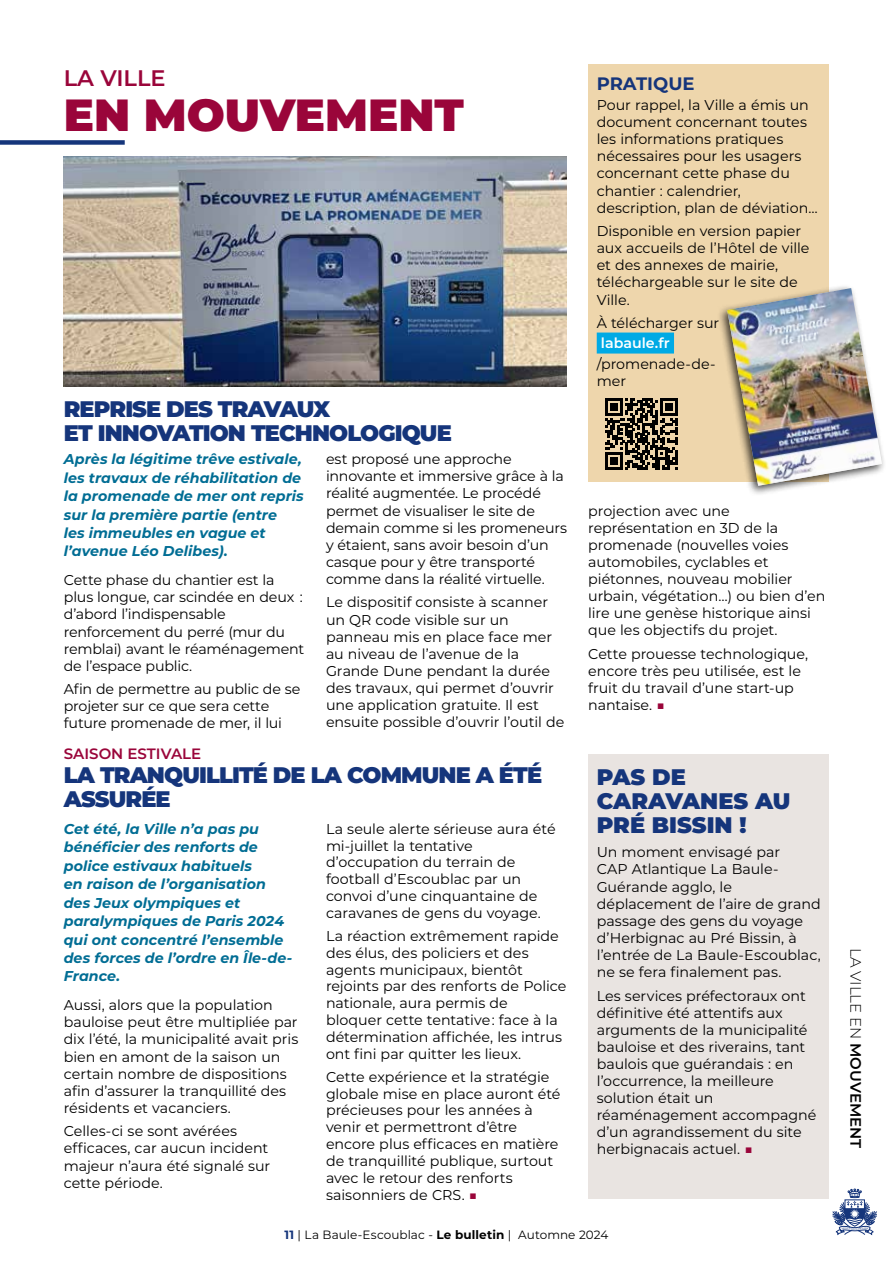
<style>
.page{position:relative;width:893px;height:1263px;background:#fff}
.page>*{position:absolute;margin:0;border:0;box-sizing:border-box;transform-origin:0 0}
.t1{font:900 45px "Montserrat";color:#9a053a}
.t2{font:900 22.5px/24px "Montserrat";letter-spacing:-.04em;color:#15357b}
.t3{font:900 22.5px/24px "Montserrat";color:#15357b}
.t4{font:600 22.5px "Montserrat";color:#9a053a}
.t5{font:700 18px "Montserrat";color:#15357b}
.t6{font:300 15px "Montserrat";color:#000}
.t7{font:600 15px "Montserrat";color:#9a053a}
.t8{font:14.25px/17.1px "Montserrat";letter-spacing:-.005em;color:#000}
.t9{font:italic 700 14.25px/18.5px "Montserrat";letter-spacing:.005em;color:#006d94}
.t10{font:600 14.25px "Montserrat";color:#fff}
.t11{font:12px "Montserrat";letter-spacing:.005em;color:#000}
.s1{color:#9a053a}
.s2{font-weight:700;color:#15357b}
.s3{font-weight:700}
.s4{font-weight:600}
</style>
<div class="page">
<svg style="left:832px;top:1188px;width:45px;height:47px"></svg>
<div style="left:0;top:140px;width:125px;height:5px;background:#15357b"></div>
<div style="left:588px;top:754px;width:241px;height:445px;background:#e9e4e1"></div>
<img style="left:64px;top:157px;width:503px;height:230px">
<div style="left:588px;top:64px;width:241px;height:417px;background:#eed6ac"></div>
<div style="left:597px;top:333px;width:77px;height:21px;background:#00aae5"></div>
<div style="left:716px;top:283px;width:170px;height:213px;background:#000;opacity:.75"></div>
<img style="left:727px;top:288px;width:155px;height:198px">
<svg style="left:605px;top:398px;width:72px;height:72px"></svg>
<h2 class="t4" style="left:64px;top:62px;width:103px">LA VILLE</h2>
<h1 class="t1" style="left:64px;top:81px;width:402px">EN MOUVEMENT</h1>
<h2 class="t2" style="left:64px;top:396px;width:390px">REPRISE DES TRAVAUX<br>ET INNOVATION TECHNOLOGIQUE</h2>
<p class="t9" style="left:64px;top:449px;width:241px">Après la légitime trêve estivale, les travaux de réhabilitation de la promenade de mer ont repris sur la première partie (entre<br>les immeubles en vague et l’avenue Léo Delibes).</p>
<p class="t8" style="left:64px;top:571px;width:242px">Cette phase du chantier est la plus longue, car scindée en deux : d’abord l’indispensable renforcement du perré (mur du remblai) avant le réaménagement de l’espace public.</p>
<p class="t8" style="left:64px;top:680px;width:238px">Afin de permettre au public de se projeter sur ce que sera cette future promenade de mer, il lui</p>
<p class="t8" style="left:326px;top:450px;width:242px">est proposé une approche innovante et immersive grâce à la réalité augmentée. Le procédé permet de visualiser le site de demain comme si les promeneurs y étaient, sans avoir besoin d’un casque pour y être transporté comme dans la réalité virtuelle.</p>
<p class="t8" style="left:326px;top:593px;width:240px">Le dispositif consiste à scanner un QR code visible sur un panneau mis en place face mer au niveau de l’avenue de la<br>Grande Dune pendant la durée des travaux, qui permet d’ouvrir une application gratuite. Il est ensuite possible d’ouvrir l’outil de</p>
<p class="t7" style="left:64px;top:743px;width:139px">SAISON ESTIVALE</p>
<h2 class="t2" style="left:64px;top:762px;width:480px">LA TRANQUILLITÉ DE LA COMMUNE A ÉTÉ<br>ASSURÉE</h2>
<p class="t9" style="left:64px;top:819px;width:230px">Cet été, la Ville n’a pas pu bénéficier des renforts de police estivaux habituels<br>en raison de l’organisation des Jeux olympiques et paralympiques de Paris 2024 qui ont concentré l’ensemble des forces de l’ordre en Île-de-<br>France.</p>
<p class="t8" style="left:64px;top:996px;width:236px">Aussi, alors que la population bauloise peut être multipliée par dix l’été, la municipalité avait pris bien en amont de la saison un certain nombre de dispositions afin d’assurer la tranquillité des résidents et vacanciers.</p>
<p class="t8" style="left:64px;top:1122px;width:208px">Celles-ci se sont avérées efficaces, car aucun incident majeur n’aura été signalé sur cette période.</p>
<p class="t8" style="left:326px;top:820px;width:231px">La seule alerte sérieuse aura été mi-juillet la tentative d’occupation du terrain de football d’Escoublac par un convoi d’une cinquantaine de caravanes de gens du voyage.</p>
<p class="t8" style="left:326px;top:927px;width:242px">La réaction extrêmement rapide des élus, des policiers et des agents municipaux, bientôt rejoints par des renforts de Police nationale, aura permis de bloquer cette tentative : face à la détermination affichée, les intrus ont fini par quitter les lieux.</p>
<p class="t8" style="left:326px;top:1068px;width:236px">Cette expérience et la stratégie globale mise en place auront été précieuses pour les années à venir et permettront d’être encore plus efficaces en matière de tranquillité publique, surtout avec le retour des renforts saisonniers de CRS. <span class="s1">■</span></p>
<p class="t5" style="left:597px;top:70px;width:99px">PRATIQUE</p>
<p class="t8" style="left:597px;top:96px;width:222px">Pour rappel, la Ville a émis un document concernant toutes les informations pratiques nécessaires pour les usagers concernant cette phase du chantier : calendrier, description, plan de déviation…</p>
<p class="t8" style="left:597px;top:222px;width:214px">Disponible en version papier aux accueils de l’Hôtel de ville et des annexes de mairie, téléchargeable sur le site de<br>Ville.</p>
<p class="t8" style="left:597px;top:314px;width:124px">À télécharger sur</p>
<p class="t10" style="left:601px;top:333px;width:70px">labaule.fr</p>
<p class="t8" style="left:597px;top:354px;width:120px">/promenade-de&shy;mer</p>
<p class="t8" style="left:588px;top:501px;width:239px">projection avec une représentation en 3D de la promenade (nouvelles voies automobiles, cyclables et piétonnes, nouveau mobilier urbain, végétation…) ou bien d’en lire une genèse historique ainsi que les objectifs du projet.</p>
<p class="t8" style="left:588px;top:645px;width:221px">Cette prouesse technologique, encore très peu utilisée, est le fruit du travail d’une start-up nantaise. <span class="s1">■</span></p>
<h2 class="t3" style="left:597px;top:763px;width:195px">PAS DE<br>CARAVANES AU<br>PRÉ BISSIN !</h2>
<p class="t8" style="left:597px;top:843px;width:225px">Un moment envisagé par<br>CAP Atlantique La Baule-<br>Guérande agglo, le déplacement de l’aire de grand passage des gens du voyage d’Herbignac au Pré Bissin, à l’entrée de La Baule-Escoublac, ne se fera finalement pas.</p>
<p class="t8" style="left:597px;top:986px;width:221px">Les services préfectoraux ont définitive été attentifs aux arguments de la municipalité bauloise et des riverains, tant baulois que guérandais : en l’occurrence, la meilleure solution était un réaménagement accompagné d’un agrandissement du site herbignacais actuel. <span class="s1">■</span></p>
<p class="t11" style="left:285px;top:1226px;width:325px"><span class="s2">11</span> | La Baule-Escoublac - <span class="s3">Le bulletin</span> | Automne 2024</p>
<p class="t6" style="left:866px;top:948px;width:202px;rotate:90deg">LA VILLE EN <span class="s4">MOUVEMENT</span></p>
</div>
